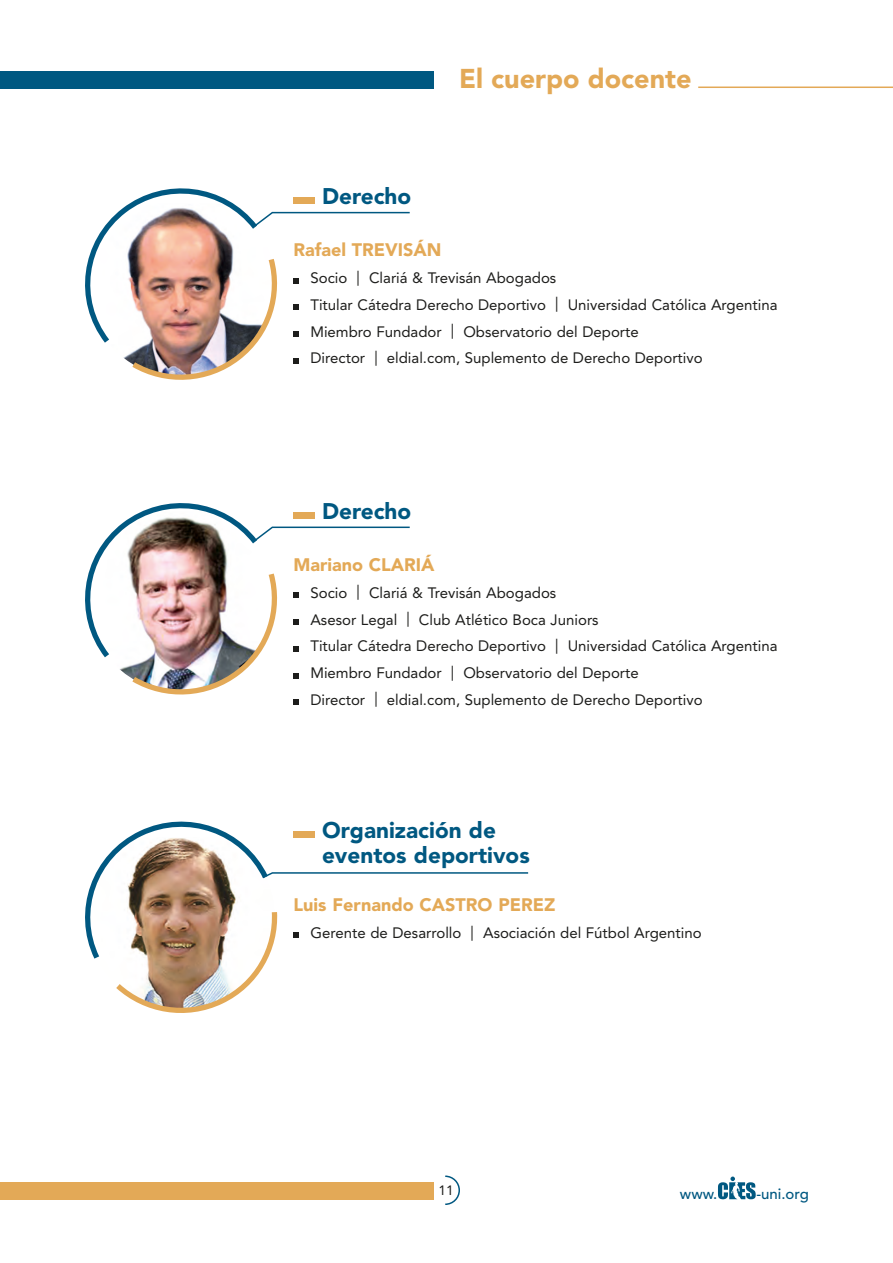
<style>
.page{position:relative;width:893px;height:1263px;background:#fff}
.page>*{position:absolute;margin:0;border:0;box-sizing:border-box;transform-origin:0 0}
.t1{font:900 27px "Avenir LT Std";color:#e3a957}
.t2{font:900 22.5px/25.5px "Avenir LT Std";color:#005881}
.t3{font:900 18px "Avenir LT Std";color:#e3a957}
.t4{font:15px/26.7px "Avenir";color:#1d1d1b}
.t5{font:15px "Avenir LT Std";color:#1d1d1b}
.t6{font:500 15px "Avenir LT Std";color:#005881}
.t7{font:13.5px "Avenir LT Std";color:#1d1d1b}
.s1{font-family:"Avenir"}
</style>
<div class="page">
<hr style="left:698px;top:87px;width:195px;height:1px;background:#e3a957">
<div style="left:0;top:71px;width:434px;height:17px;background:#005881"></div>
<div style="left:0;top:1182px;width:434px;height:17px;background:#e3a957"></div>
<svg style="left:445px;top:1175px;width:15px;height:30px"></svg>
<svg style="left:718px;top:1176px;width:38px;height:23px"></svg>
<img style="left:85px;top:503px;width:325px;height:202px">
<svg style="left:85px;top:821px;width:444px;height:192px"></svg>
<svg style="left:85px;top:188px;width:325px;height:192px"></svg>
<h1 class="t1" style="left:459px;top:62px;width:234px">El cuerpo docente</h1>
<h2 class="t2" style="left:322px;top:183px;width:91px">Derecho</h2>
<p class="t3" style="left:293px;top:239px;width:150px">Rafael TREVISÁN</p>
<p class="t4" style="left:310px;top:265px;width:469px">Socio | Clariá &amp; Trevisán Abogados<br>Titular Cátedra Derecho Deportivo | Universidad Católica Argentina Miembro Fundador | Observatorio del Deporte<br>Director | eldial.com, Suplemento de Derecho Deportivo</p>
<h2 class="t2" style="left:322px;top:498px;width:91px">Derecho</h2>
<p class="t3" style="left:293px;top:554px;width:143px">Mariano CLARIÁ</p>
<p class="t4" style="left:310px;top:579px;width:469px">Socio | Clariá &amp; Trevisán Abogados<br>Asesor Legal | Club Atlético Boca Juniors<br>Titular Cátedra Derecho Deportivo | Universidad Católica Argentina Miembro Fundador | Observatorio del Deporte<br>Director | eldial.com, Suplemento de Derecho Deportivo</p>
<h2 class="t2" style="left:322px;top:817px;width:209px">Organización de eventos deportivos</h2>
<p class="t3" style="left:293px;top:894px;width:263px">Luis Fernando CASTRO PEREZ</p>
<p class="t5" style="left:310px;top:924px;width:393px">Gerente de Desarrollo <span class="s1">|</span> Asociación del Fútbol Argentino</p>
<p class="t7" style="left:439px;top:1182px;width:17px">11</p>
<p class="t6" style="left:680px;top:1185px;width:39px">www.</p>
<p class="t6" style="left:756px;top:1185px;width:54px">-uni.org</p>
</div>
